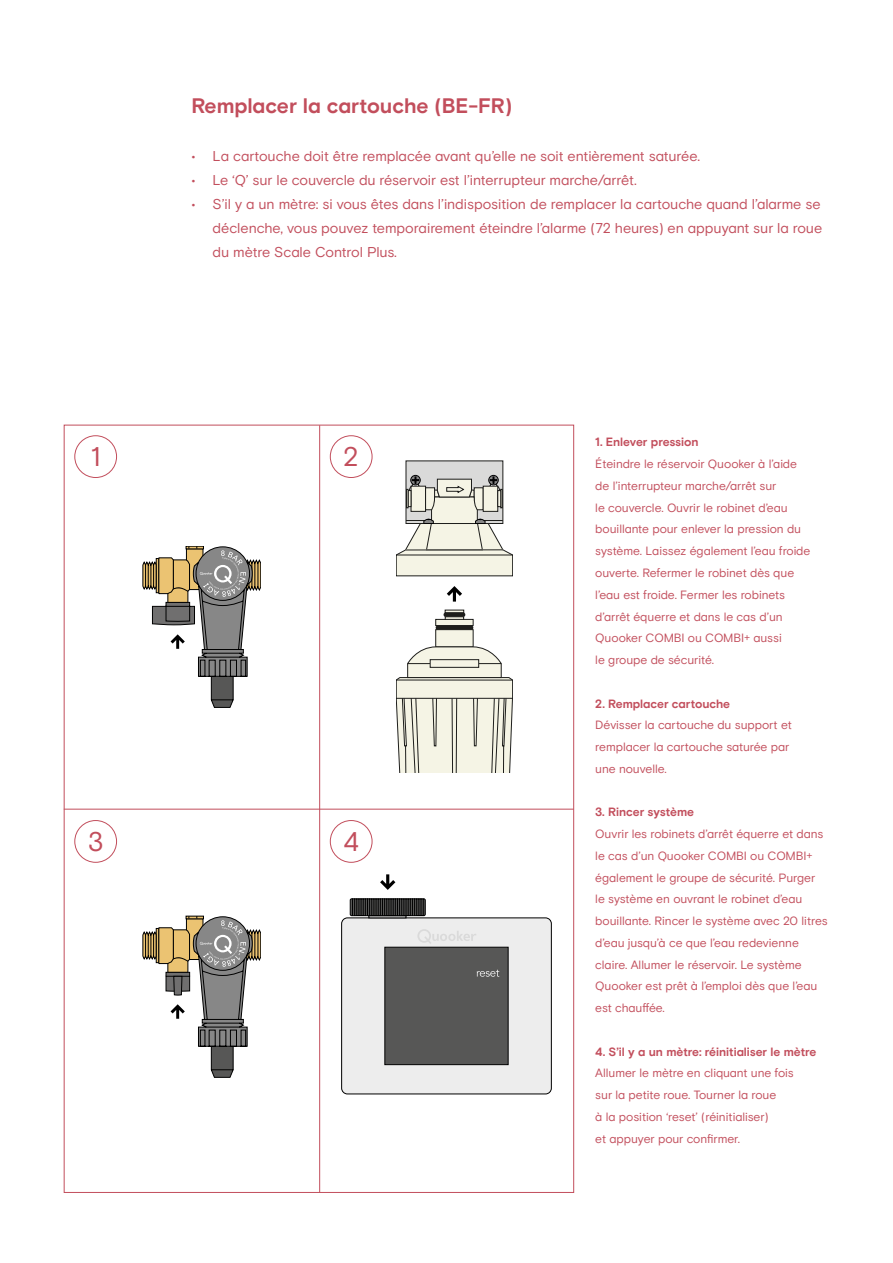
<style>
.page{position:relative;width:893px;height:1263px;background:#fff}
.page>*{position:absolute;margin:0;border:0;box-sizing:border-box;transform-origin:0 0}
.t1{font:27px "Basis Grotesque Pro";color:#c24e5c}
.t2{font:700 21px "Basis Grotesque Pro";letter-spacing:-.01em;color:#c24e5c}
.t3{font:14.25px/24px "Basis Grotesque Pro";letter-spacing:-.01em;color:#c24e5c}
.t4{font:12px/21.8px "Basis Grotesque Pro";letter-spacing:-.01em;color:#c24e5c}
.t5{font:700 12px "Basis Grotesque Pro";letter-spacing:-.005em;color:#c24e5c}
</style>
<div class="page">
<hr style="left:64px;top:809px;width:510px;height:1px;background:#c24e5c">
<div style="left:74px;top:820px;width:43px;height:43px;border:1px solid #c24e5c;border-radius:50%"></div>
<hr style="left:319px;top:425px;width:1px;height:767px;background:#c24e5c">
<div style="left:330px;top:435px;width:42px;height:43px;border:1px solid #c24e5c;border-radius:50%"></div>
<div style="left:74px;top:435px;width:43px;height:43px;border:1px solid #c24e5c;border-radius:50%"></div>
<div style="left:406px;top:461px;width:97px;height:62px;background:#dadad9"></div>
<div style="left:396px;top:555px;width:117px;height:21px;background:#f5f4e5"></div>
<div style="left:396px;top:680px;width:117px;height:18px;background:#f5f4e5"></div>
<svg style="left:396px;top:698px;width:117px;height:75px"></svg>
<div style="left:436px;top:630px;width:37px;height:17px;background:#f5f4e5"></div>
<div style="left:436px;top:619px;width:37px;height:6px;background:#f5f4e5"></div>
<div style="left:436px;top:619px;width:37px;height:7px;border:1px solid #1e1e1c"></div>
<div style="left:445px;top:617px;width:19px;height:3px;border:1px solid #1e1e1c"></div>
<div style="left:444px;top:612px;width:21px;height:5px;background:#1e1e1c;border-radius:2px"></div>
<div style="left:436px;top:625px;width:37px;height:5px;background:#1e1e1c;border-radius:2px"></div>
<svg style="left:396px;top:646px;width:117px;height:35px"></svg>
<div style="left:430px;top:660px;width:49px;height:7px;background:#f5f4e5"></div>
<div style="left:430px;top:659px;width:49px;height:8px;border:1px solid #1e1e1c"></div>
<svg style="left:447px;top:586px;width:15px;height:16px"></svg>
<div style="left:489px;top:475px;width:9px;height:10px;border:1px solid #020203;border-radius:50%"></div>
<div style="left:411px;top:475px;width:9px;height:10px;border:1px solid #020203;border-radius:50%"></div>
<svg style="left:396px;top:476px;width:117px;height:79px"></svg>
<svg style="left:143px;top:916px;width:118px;height:161px"></svg>
<svg style="left:143px;top:546px;width:118px;height:162px"></svg>
<div style="left:342px;top:918px;width:209px;height:176px;background:#ededed;border-radius:6px"></div>
<div style="left:341px;top:918px;width:210px;height:176px;border:1px solid #000;border-radius:6px"></div>
<svg style="left:417px;top:929px;width:59px;height:15px"></svg>
<hr style="left:369px;top:915px;width:37px;height:3px;background:#ededed">
<div style="left:385px;top:947px;width:123px;height:118px;background:#575756;border:1px solid #000"></div>
<svg style="left:476px;top:969px;width:23px;height:8px"></svg>
<svg style="left:380px;top:874px;width:15px;height:16px"></svg>
<svg style="left:350px;top:898px;width:76px;height:18px"></svg>
<div style="left:330px;top:820px;width:42px;height:43px;border:1px solid #c24e5c;border-radius:50%"></div>
<h2 class="t2" style="left:191px;top:93px;width:323px">Remplacer la cartouche (BE-FR)</h2>
<p class="t3" style="left:191px;top:144px;width:510px">• La cartouche doit être remplacée avant qu’elle ne soit entièrement saturée.</p>
<p class="t3" style="left:191px;top:168px;width:447px">• Le ‘Q’ sur le couvercle du réservoir est l’interrupteur marche/arrêt.</p>
<p class="t3" style="left:213px;top:192px;width:611px;text-indent:-21px">• S’il y a un mètre: si vous êtes dans l’indisposition de remplacer la cartouche quand l’alarme se déclenche, vous pouvez temporairement éteindre l’alarme (72 heures) en appuyant sur la roue du mètre Scale Control Plus.</p>
<h1 class="t1" style="left:91px;top:441px;width:11px">1</h1>
<h1 class="t1" style="left:343px;top:441px;width:17px">2</h1>
<h1 class="t1" style="left:88px;top:825px;width:17px">3</h1>
<h1 class="t1" style="left:343px;top:825px;width:17px">4</h1>
<p class="t5" style="left:595px;top:435px;width:105px">1. Enlever pression</p>
<p class="t4" style="left:595px;top:453px;width:217px">Éteindre le réservoir Quooker à l’aide de l’interrupteur marche/arrêt sur<br>le couvercle. Ouvrir le robinet d’eau bouillante pour enlever la pression du système. Laissez également l’eau froide ouverte. Refermer le robinet dès que l’eau est froide. Fermer les robinets d’arrêt équerre et dans le cas d’un Quooker COMBI ou COMBI+ aussi<br>le groupe de sécurité.</p>
<p class="t5" style="left:595px;top:696px;width:136px">2. Remplacer cartouche</p>
<p class="t4" style="left:595px;top:714px;width:198px">Dévisser la cartouche du support et remplacer la cartouche saturée par une nouvelle.</p>
<p class="t5" style="left:595px;top:805px;width:100px">3. Rincer système</p>
<p class="t4" style="left:595px;top:823px;width:234px">Ouvrir les robinets d’arrêt équerre et dans le cas d’un Quooker COMBI ou COMBI+ également le groupe de sécurité. Purger le système en ouvrant le robinet d’eau bouillante. Rincer le système avec 20 litres d’eau jusqu’à ce que l’eau redevienne claire. Allumer le réservoir. Le système Quooker est prêt à l’emploi dès que l’eau est chauffée.</p>
<p class="t5" style="left:595px;top:1044px;width:223px">4. S’il y a un mètre: réinitialiser le mètre</p>
<p class="t4" style="left:595px;top:1062px;width:200px">Allumer le mètre en cliquant une fois sur la petite roue. Tourner la roue<br>à la position ‘reset’ (réinitialiser)<br>et appuyer pour confirmer.</p>
</div>
